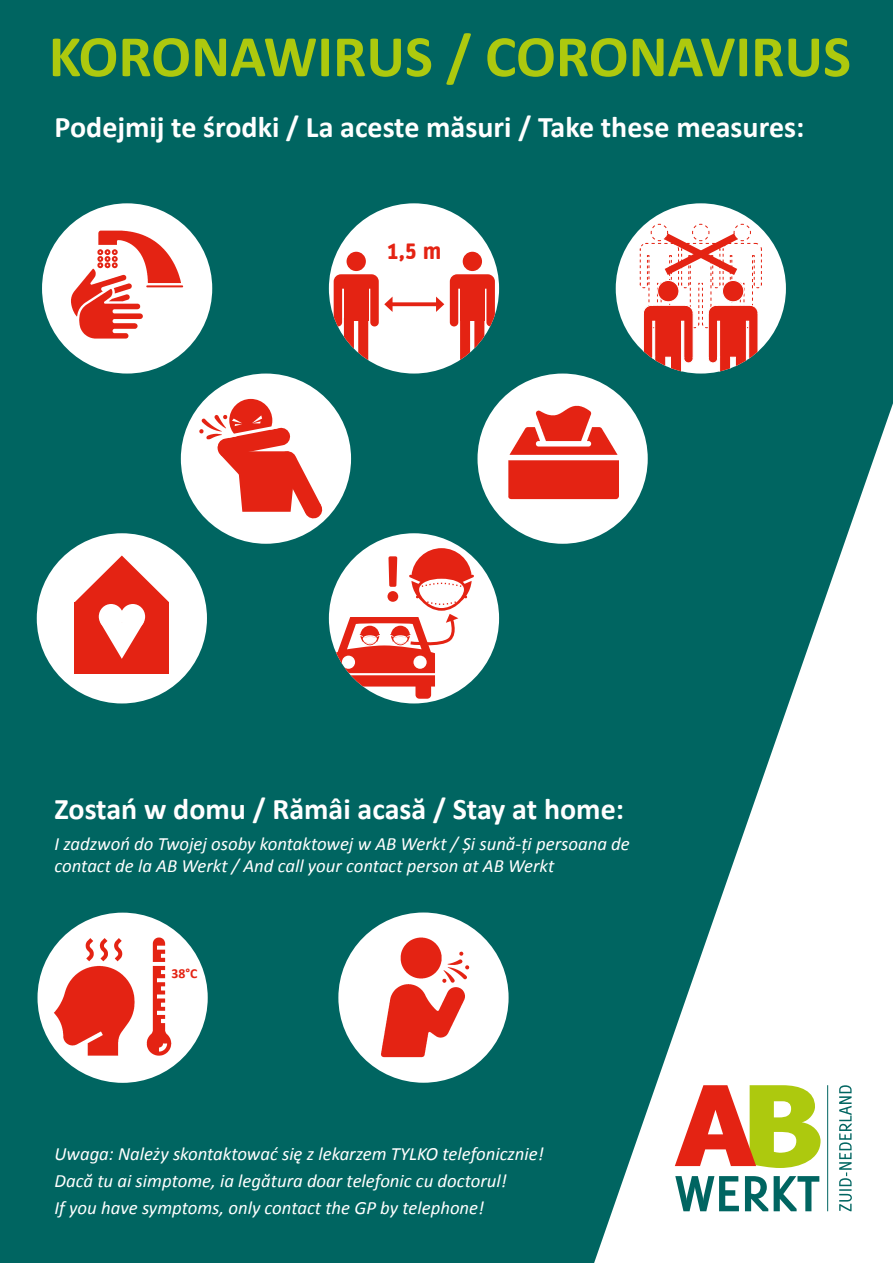
<style>
.page{position:relative;width:893px;height:1263px;background:#006561}
.page>*{position:absolute;margin:0;border:0;box-sizing:border-box;transform-origin:0 0}
.t1{font:700 67.12px "Info Text Offc";color:#e42313}
.t2{font:700 59.18px "Calibri";color:#adc90e}
.t3{font:700 30px "Calibri";color:#fff}
.t4{font:700 25.42px "Info Text Offc";color:#e42313}
.t5{font:italic 18.75px/27px "Calibri";color:#fff}
.t6{font:700 13.8px "Calibri";color:#e42313}
</style>
<div class="page">
<div style="left:42px;top:203px;width:170px;height:171px;background:#fff;border-radius:50%"></div>
<div style="left:329px;top:203px;width:170px;height:171px;background:#fff;border-radius:50%"></div>
<div style="left:347px;top:252px;width:19px;height:19px;background:#e42313;border-radius:50%"></div>
<div style="left:463px;top:252px;width:19px;height:19px;background:#e42313;border-radius:50%"></div>
<svg style="left:450px;top:274px;width:45px;height:92px"></svg>
<div style="left:460px;top:288px;width:24px;height:33px;background:#e42313"></div>
<div style="left:616px;top:203px;width:170px;height:171px;background:#fff;border-radius:50%"></div>
<div style="left:477px;top:374px;width:171px;height:170px;background:#fff;border-radius:50%"></div>
<img style="left:68px;top:226px;width:118px;height:113px">
<img style="left:508px;top:405px;width:86px;height:95px">
<svg style="left:594px;top:403px;width:299px;height:860px"></svg>
<svg style="left:675px;top:1085px;width:145px;height:83px;background:#d8a85f"></svg>
<svg style="left:675px;top:1176px;width:144px;height:35px"></svg>
<svg style="left:839px;top:1085px;width:13px;height:126px;background:#accdcb"></svg>
<hr style="left:827px;top:1085px;width:1px;height:126px;background:#006561">
<div style="left:38px;top:913px;width:170px;height:170px;background:#fff;border-radius:50%"></div>
<img style="left:54px;top:937px;width:118px;height:119px">
<div style="left:338px;top:912px;width:171px;height:171px;background:#fff;border-radius:50%"></div>
<img style="left:361px;top:937px;width:109px;height:127px">
<div style="left:181px;top:374px;width:170px;height:170px;background:#fff;border-radius:50%"></div>
<img style="left:189px;top:413px;width:28px;height:26px">
<div style="left:229px;top:399px;width:43px;height:43px;background:#e42313;border-radius:50%"></div>
<svg style="left:217px;top:415px;width:106px;height:104px"></svg>
<svg style="left:393px;top:302px;width:43px;height:4px"></svg>
<svg style="left:334px;top:274px;width:59px;height:97px"></svg>
<svg style="left:436px;top:297px;width:8px;height:15px"></svg>
<svg style="left:639px;top:223px;width:123px;height:151px"></svg>
<div style="left:37px;top:533px;width:170px;height:170px;background:#fff;border-radius:50%"></div>
<div style="left:75px;top:602px;width:94px;height:71px;background:#e42313"></div>
<svg style="left:75px;top:555px;width:94px;height:47px"></svg>
<div style="left:99px;top:604px;width:24px;height:25px;background:#fff;border-radius:50%"></div>
<div style="left:121px;top:604px;width:24px;height:25px;background:#fff;border-radius:50%"></div>
<svg style="left:100px;top:622px;width:44px;height:37px"></svg>
<div style="left:329px;top:533px;width:170px;height:170px;background:#fff;border-radius:50%"></div>
<svg style="left:334px;top:548px;width:140px;height:151px"></svg>
<h2 class="t2" style="left:49px;top:19px;width:804px">KORONAWIRUS / CORONAVIRUS</h2>
<h3 class="t3" style="left:55px;top:108px;width:751px">Podejmij te środki / La aceste măsuri / Take these measures:</h3>
<h3 class="t4" style="left:387px;top:236px;width:56px">1,5 m</h3>
<h1 class="t1" style="left:384px;top:540px;width:19px">!</h1>
<h3 class="t3" style="left:55px;top:790px;width:571px">Zostań w domu / Rămâi acasă / Stay at home:</h3>
<p class="t5" style="left:55px;top:831px;width:577px;line-height:22.5px">I zadzwoń do Twojej osoby kontaktowej w AB Werkt / Și sună-ți persoana de contact de la AB Werkt / And call your contact person at AB Werkt</p>
<p class="t6" style="left:171px;top:965px;width:27px">38°C</p>
<p class="t5" style="left:55px;top:1139px;width:491px">Uwaga: Należy skontaktować się z lekarzem TYLKO telefonicznie!<br>Dacă tu ai simptome, ia legătura doar telefonic cu doctorul!<br>If you have symptoms, only contact the GP by telephone!</p>
</div>
